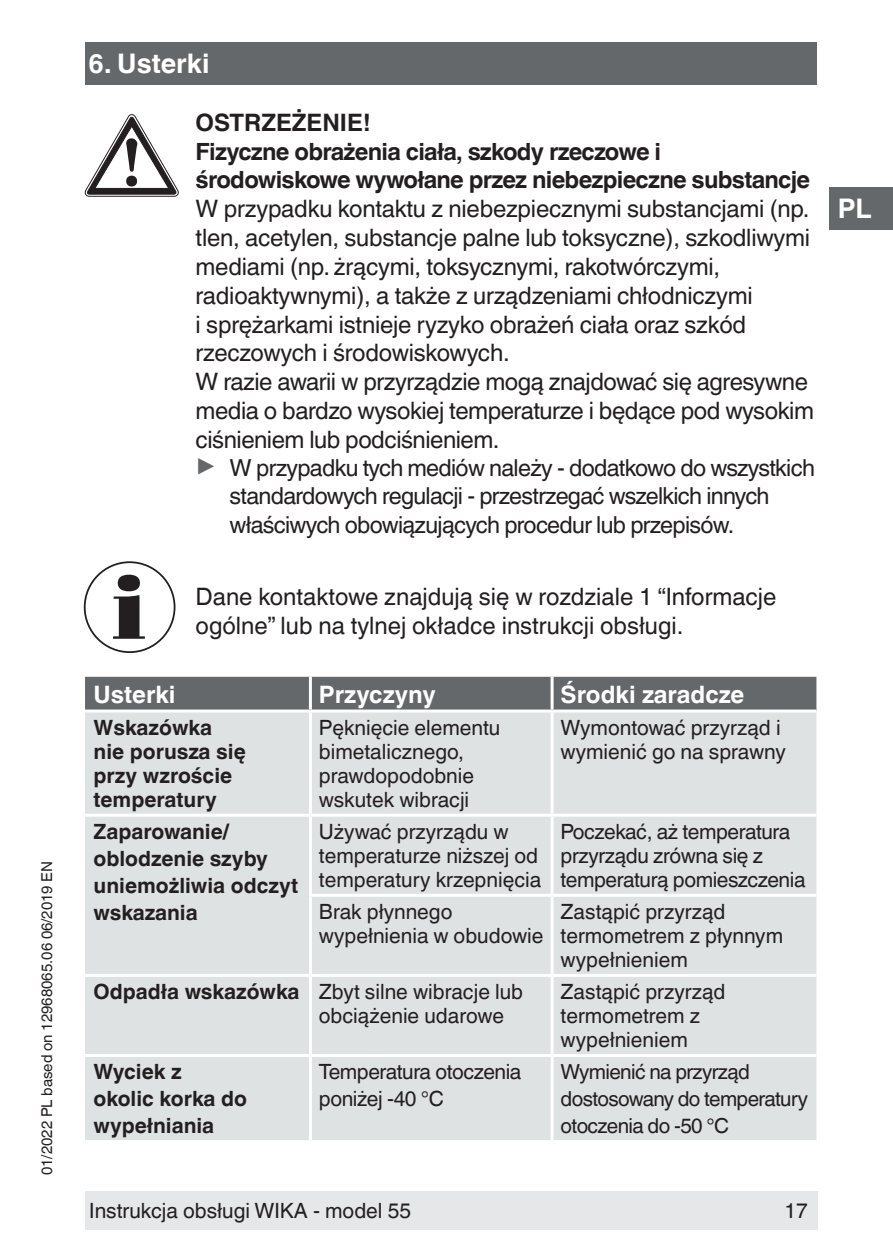
<style>
.page{position:relative;width:893px;height:1259px;background:#fff}
.page>*{position:absolute;margin:0;border:0;box-sizing:border-box;transform-origin:0 0}
.t1{font:700 27px "Helvetica World";color:#fff}
.t2{font:24px/28.8px "Helvetica World";letter-spacing:-.01em;color:#231f20}
.t3{font:700 24px "Helvetica World";color:#fff}
.t4{font:700 24px "Helvetica World";color:#231f20}
.t5{font:700 23.7px/28.8px "Helvetica World";letter-spacing:-.03em;color:#231f20}
.t6{font:23.4px/28.5px "Helvetica World";letter-spacing:-.03em;color:#231f20}
.t7{font:21px/24px "Helvetica World";color:#231f20}
.t8{font:700 21px/27px "Helvetica World";color:#231f20}
.t9{font:21px/24px "Helvetica World";letter-spacing:-.02em;color:#231f20}
.t10{font:20.7px/27px "Helvetica World";letter-spacing:-.03em;color:#231f20}
.t11{font:15px "Helvetica World";color:#231f20}
.s1{font-size:26.7px;color:#64686b}
.s2{font-weight:700}
</style>
<div class="page">
<div style="left:829px;top:187px;width:64px;height:43px;background:#64686b"></div>
<div style="left:85px;top:1191px;width:733px;height:38px;background:#e6e7e9"></div>
<div style="left:85px;top:43px;width:731px;height:42px;background:#64686b"></div>
<div style="left:85px;top:677px;width:731px;height:32px;background:#64686b"></div>
<div style="left:85px;top:712px;width:731px;height:428px;background:#dfe2e2"></div>
<hr style="left:309px;top:677px;width:3px;height:32px;background:#fff">
<hr style="left:551px;top:677px;width:3px;height:32px;background:#fff">
<hr style="left:309px;top:712px;width:3px;height:101px;background:#fff">
<hr style="left:551px;top:712px;width:3px;height:101px;background:#fff">
<hr style="left:309px;top:816px;width:3px;height:77px;background:#fff">
<hr style="left:551px;top:816px;width:3px;height:77px;background:#fff">
<hr style="left:309px;top:896px;width:3px;height:78px;background:#fff">
<hr style="left:551px;top:896px;width:3px;height:78px;background:#fff">
<hr style="left:309px;top:977px;width:3px;height:77px;background:#fff">
<hr style="left:551px;top:977px;width:3px;height:77px;background:#fff">
<hr style="left:309px;top:1057px;width:3px;height:83px;background:#fff">
<hr style="left:551px;top:1057px;width:3px;height:83px;background:#fff">
<hr style="left:85px;top:813px;width:225px;height:3px;background:#fff">
<hr style="left:310px;top:813px;width:242px;height:3px;background:#fff">
<hr style="left:552px;top:813px;width:264px;height:3px;background:#fff">
<hr style="left:309px;top:893px;width:243px;height:3px;background:#fff">
<hr style="left:552px;top:893px;width:264px;height:3px;background:#fff">
<hr style="left:85px;top:974px;width:225px;height:3px;background:#fff">
<hr style="left:310px;top:974px;width:242px;height:3px;background:#fff">
<hr style="left:552px;top:974px;width:264px;height:3px;background:#fff">
<hr style="left:85px;top:1054px;width:225px;height:3px;background:#fff">
<hr style="left:310px;top:1054px;width:242px;height:3px;background:#fff">
<hr style="left:552px;top:1054px;width:264px;height:3px;background:#fff">
<svg style="left:85px;top:114px;width:93px;height:82px"></svg>
<svg style="left:113px;top:574px;width:32px;height:65px"></svg>
<div style="left:84px;top:561px;width:91px;height:92px;border:2px solid #231f20;border-radius:50%"></div>
<p class="t11" style="left:38px;top:1175px;width:316px;rotate:-90deg">01/2022 PL based on 12968065.06 06/2019 EN</p>
<p class="t1" style="left:89px;top:48px;width:122px">6. Usterki</p>
<p class="t4" style="left:196px;top:109px;width:177px">OSTRZEŻENIE!</p>
<p class="t5" style="left:196px;top:137px;width:616px">Fizyczne obrażenia ciała, szkody rzeczowe i środowiskowe wywołane przez niebezpieczne substancje</p>
<p class="t2" style="left:196px;top:195px;width:620px">W przypadku kontaktu z niebezpiecznymi substancjami (np. tlen, acetylen, substancje palne lub toksyczne), szkodliwymi mediami (np. żrącymi, toksycznymi, rakotwórczymi, radioaktywnymi), a także z urządzeniami chłodniczymi<br>i sprężarkami istnieje ryzyko obrażeń ciała oraz szkód rzeczowych i środowiskowych.<br>W razie awarii w przyrządzie mogą znajdować się agresywne media o bardzo wysokiej temperaturze i będące pod wysokim ciśnieniem lub podciśnieniem.</p>
<p class="t6" style="left:230px;top:453px;width:587px;text-indent:-34px"><span class="s1">▶</span> W przypadku tych mediów należy - dodatkowo do wszystkich standardowych regulacji - przestrzegać wszelkich innych właściwych obowiązujących procedur lub przepisów.</p>
<p class="t2" style="left:196px;top:582px;width:582px">Dane kontaktowe znajdują się w rozdziale 1 “Informacje ogólne” lub na tylnej okładce instrukcji obsługi.</p>
<p class="t3" style="left:94px;top:680px;width:84px">Usterki</p>
<p class="t3" style="left:319px;top:680px;width:118px">Przyczyny</p>
<p class="t3" style="left:561px;top:680px;width:185px">Środki zaradcze</p>
<p class="t8" style="left:94px;top:715px;width:154px;line-height:24px">Wskazówka nie porusza się przy wzroście temperatury</p>
<p class="t7" style="left:319px;top:715px;width:183px">Pęknięcie elementu bimetalicznego, prawdopodobnie wskutek wibracji</p>
<p class="t7" style="left:561px;top:715px;width:227px">Wymontować przyrząd i wymienić go na sprawny</p>
<p class="t8" style="left:94px;top:818px;width:206px">Zaparowanie/ oblodzenie szyby uniemożliwia odczyt wskazania</p>
<p class="t7" style="left:319px;top:819px;width:224px">Używać przyrządu w temperaturze niższej od temperatury krzepnięcia</p>
<p class="t9" style="left:561px;top:819px;width:246px">Poczekać, aż temperatura przyrządu zrówna się z temperaturą pomieszczenia</p>
<p class="t7" style="left:319px;top:899px;width:226px">Brak płynnego wypełnienia w obudowie</p>
<p class="t7" style="left:561px;top:899px;width:224px">Zastąpić przyrząd termometrem z płynnym wypełnieniem</p>
<p class="t7" style="left:319px;top:979px;width:206px;text-indent:-225px"><span class="s2">Odpadła wskazówka</span> Zbyt silne wibracje lub obciążenie udarowe</p>
<p class="t7" style="left:561px;top:979px;width:166px">Zastąpić przyrząd termometrem z wypełnieniem</p>
<p class="t8" style="left:94px;top:1058px;width:155px">Wyciek z okolic korka do wypełniania</p>
<p class="t9" style="left:319px;top:1058px;width:204px;line-height:27px">Temperatura otoczenia poniżej -40 °C</p>
<p class="t10" style="left:561px;top:1058px;width:249px">Wymienić na przyrząd dostosowany do temperatury otoczenia do -50 °C</p>
<p class="t7" style="left:89px;top:1198px;width:323px">Instrukcja obsługi WIKA - model 55</p>
<p class="t7" style="left:785px;top:1198px;width:25px">17</p>
<p class="t1" style="left:838px;top:193px;width:35px">PL</p>
</div>
